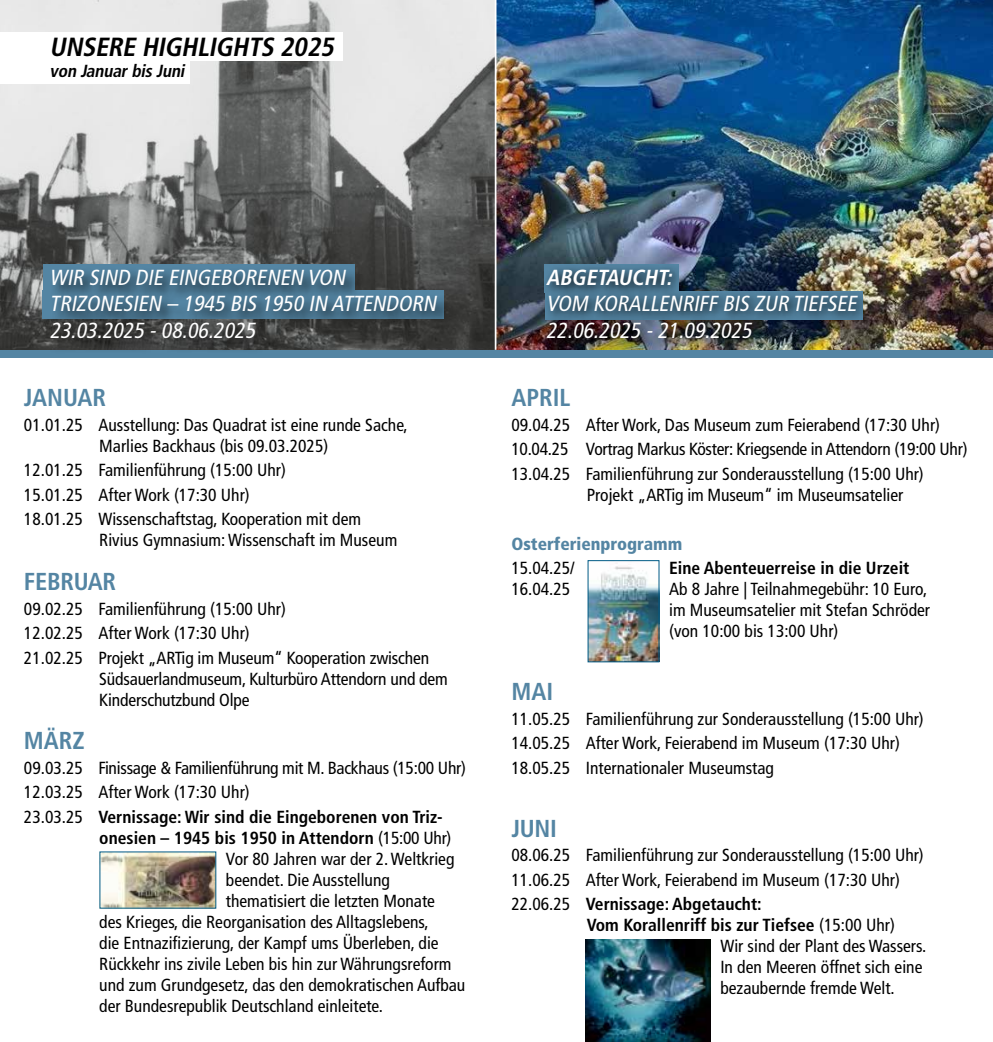
<style>
.page{position:relative;width:993px;height:1042px;background:#fff}
.page>*{position:absolute;margin:0;border:0;box-sizing:border-box;transform-origin:0 0}
.t1{font:italic 700 condensed 26.25px "Frutiger LT Std";color:#000}
.t2{font:700 condensed 24.5px "Frutiger LT Std";color:#5485a3}
.t3{font:italic condensed 21.88px/26.2px "Frutiger LT Std";color:#fff}
.t4{font:italic 700 condensed 21.88px "Frutiger LT Std";color:#fff}
.t5{font:condensed 17.5px/24.5px "Frutiger LT Std";color:#000}
.t6{font:700 condensed 17.5px "Frutiger LT Std";color:#000}
.t7{font:900 condensed 17.5px "Frutiger LT Std";color:#5485a3}
.t8{font:italic 700 condensed 17.5px "Frutiger LT Std";color:#000}
.s1{font-weight:700}
.s2{font-weight:400}
</style>
<div class="page">
<img style="left:0;top:0;width:992px;height:350px">
<div style="left:0;top:32px;width:342px;height:29px;background:#fff"></div>
<hr style="left:494px;top:0;width:2px;height:350px;background:#fff">
<div style="left:0;top:350px;width:992px;height:7px;background:#5485a3"></div>
<div style="left:0;top:60px;width:190px;height:23px;background:#fff"></div>
<img style="left:585px;top:939px;width:125px;height:103px">
<div style="left:43px;top:264px;width:311px;height:28px;background:#5485a3"></div>
<div style="left:49px;top:267px;width:404px;height:87px;background:#000;opacity:.75"></div>
<div style="left:541px;top:264px;width:328px;height:87px;background:#000;opacity:.9"></div>
<img style="left:589px;top:563px;width:68px;height:97px">
<div style="left:587px;top:560px;width:72px;height:102px;border:1px solid #005a85"></div>
<img style="left:102px;top:854px;width:112px;height:52px">
<h1 class="t1" style="left:50px;top:32px;width:291px">UNSERE HIGHLIGHTS 2025</h1>
<p class="t8" style="left:50px;top:61px;width:140px">von JanuarbisJuni</p>
<p class="t3" style="left:50px;top:265px;width:392px">WIR SIND DIE EINGEBORENEN VON<br>TRIZONESIEN – 1945 BIS 1950 IN ATTENDORN<br>23.03.2025 -08.06.2025</p>
<p class="t4" style="left:546px;top:265px;width:132px">ABGETAUCHT:</p>
<p class="t3" style="left:546px;top:291px;width:316px">VOM KORALLENRIFF BIS ZUR TIEFSEE<br>22.06.2025 -21.09.2025</p>
<h2 class="t2" style="left:24px;top:383px;width:83px">JANUAR</h2>
<p class="t5" style="left:24px;top:414px;width:385px;line-height:21px;text-align:center">01.01.25 Ausstellung: Das Quadrat ist eine runde Sache,<br>Marlies Backhaus (bis 09.03.2025)</p>
<p class="t5" style="left:24px;top:458px;width:338px">12.01.25 Familienführung (15:00 Uhr)<br>15.01.25 After Work (17:30 Uhr)<br>18.01.25 Wissenschaftstag, Kooperation mit dem</p>
<p class="t5" style="left:99px;top:528px;width:299px">Rivius Gymnasium: Wissenschaft im Museum</p>
<h2 class="t2" style="left:24px;top:567px;width:94px">FEBRUAR</h2>
<p class="t5" style="left:24px;top:596px;width:406px">09.02.25 Familienführung (15:00 Uhr)<br>12.02.25 After Work (17:30 Uhr)<br>21.02.25 Projekt „ARTig im Museum“ Kooperation zwischen</p>
<p class="t5" style="left:99px;top:668px;width:350px;line-height:21px">Südsauerlandmuseum, Kulturbüro Attendorn und dem<br>Kinderschutzbund Olpe</p>
<h2 class="t2" style="left:24px;top:726px;width:62px">MÄRZ</h2>
<p class="t5" style="left:24px;top:755px;width:443px">09.03.25 Finissage &amp; Familienführung mit M. Backhaus (15:00 Uhr)<br>12.03.25 After Work (17:30 Uhr)<br>23.03.25 <span class="s1">Vernissage: Wir sind die Eingeborenen von Triz-</span></p>
<p class="t6" style="left:99px;top:827px;width:353px">onesien – 1945 bis 1950 in Attendorn <span class="s2">(15:00 Uhr)</span></p>
<p class="t5" style="left:226px;top:846px;width:230px">Vor 80 Jahren war der 2. Weltkrieg</p>
<p class="t5" style="left:226px;top:867px;width:165px">beendet. Die Ausstellung</p>
<p class="t5" style="left:226px;top:888px;width:210px">thematisiert die letzten Monate</p>
<p class="t5" style="left:99px;top:909px;width:331px">des Krieges, die Reorganisation des Alltagslebens,</p>
<p class="t5" style="left:99px;top:930px;width:341px">die Entnazifizierung, der Kampf ums Überleben, die</p>
<p class="t5" style="left:99px;top:951px;width:353px">Rückkehr ins zivile Leben bis hin zur Währungsreform</p>
<p class="t5" style="left:99px;top:972px;width:367px">und zum Grundgesetz, das den demokratischen Aufbau</p>
<p class="t5" style="left:99px;top:993px;width:285px">der Bundesrepublik Deutschland einleitete.</p>
<h2 class="t2" style="left:511px;top:383px;width:60px">APRIL</h2>
<p class="t5" style="left:511px;top:412px;width:457px">09.04.25 After Work, Das Museum zum Feierabend (17:30 Uhr)<br>10.04.25 Vortrag Markus Köster: Kriegsende in Attendorn (19:00 Uhr)<br>13.04.25 Familienführung zur Sonderausstellung (15:00 Uhr)</p>
<p class="t5" style="left:586px;top:482px;width:318px">Projekt „ARTig im Museum“ im Museumsatelier</p>
<p class="t7" style="left:511px;top:533px;width:172px">Osterferienprogramm</p>
<p class="t5" style="left:511px;top:556px;width:65px">15.04.25/</p>
<p class="t6" style="left:669px;top:558px;width:242px">Eine Abenteuerreise in die Urzeit</p>
<p class="t5" style="left:511px;top:577px;width:60px">16.04.25</p>
<p class="t5" style="left:669px;top:579px;width:262px;line-height:21px">Ab 8 Jahre | Teilnahmegebühr: 10 Euro, im Museumsatelier mit Stefan Schröder (von 10:00 bis 13:00 Uhr)</p>
<h2 class="t2" style="left:511px;top:677px;width:43px">MAI</h2>
<p class="t5" style="left:511px;top:706px;width:414px">11.05.25 Familienführung zur Sonderausstellung (15:00 Uhr)<br>14.05.25 After Work, Feierabend im Museum (17:30 Uhr)<br>18.05.25 Internationaler Museumstag</p>
<h2 class="t2" style="left:511px;top:814px;width:47px">JUNI</h2>
<p class="t5" style="left:511px;top:843px;width:414px">08.06.25 Familienführung zur Sonderausstellung (15:00 Uhr)<br>11.06.25 After Work, Feierabend im Museum (17:30 Uhr)<br>22.06.25 <span class="s1">Vernissage: Abgetaucht:</span></p>
<p class="t5" style="left:720px;top:915px;width:207px;line-height:21px;text-indent:-134px"><span class="s1">Vom Korallenriff bis zur Tiefsee</span> (15:00 Uhr)<br>Wir sind der Plant des Wassers.<br>In den Meeren öffnet sich eine bezaubernde fremde Welt.</p>
</div>
